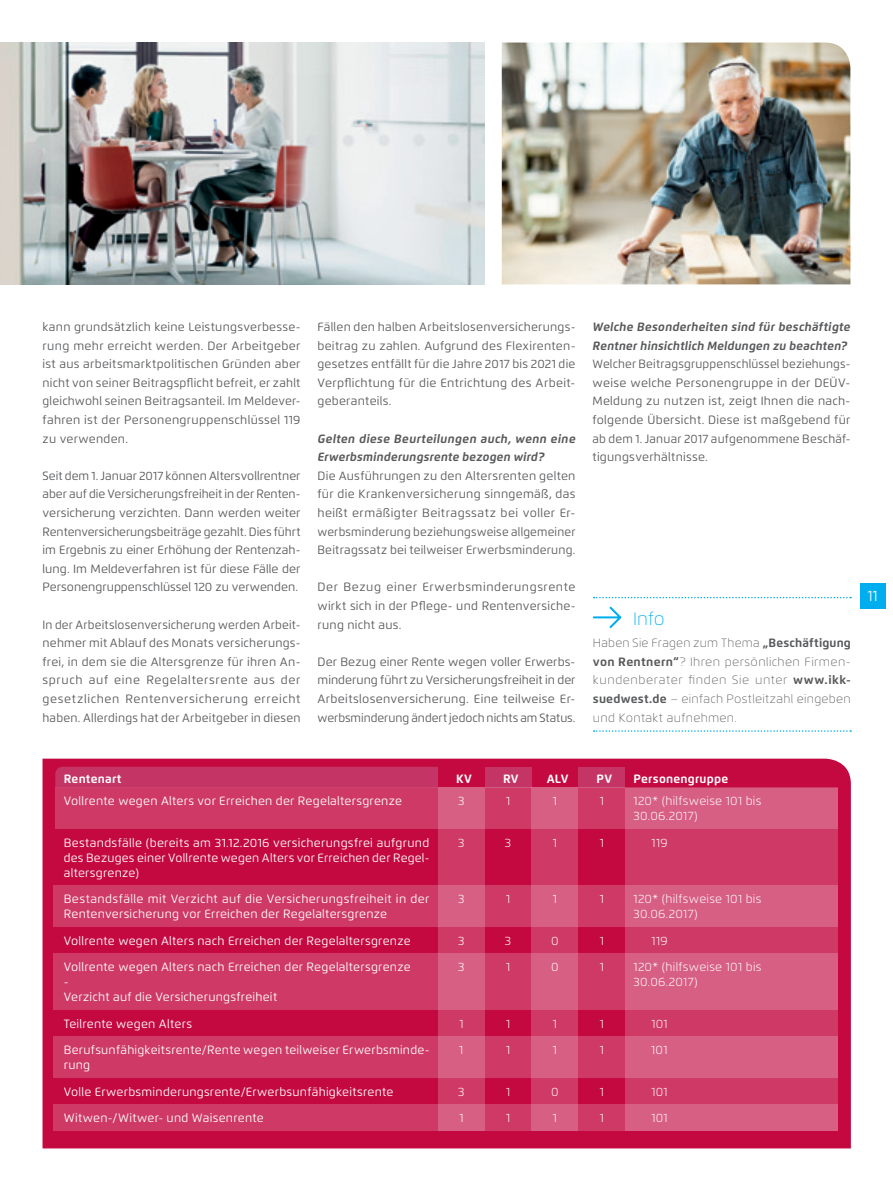
<style>
.page{position:relative;width:893px;height:1191px;background:#fff}
.page>*{position:absolute;margin:0;border:0;box-sizing:border-box;transform-origin:0 0}
.t1{font:100 18px "Flexo";color:#00aeef}
.t2{font:15px "Flexo";color:#fff;scale:.9 1}
.t3{font:12px/18.6px "Flexo";letter-spacing:.02em;color:#57585a;text-align:justify}
.t4{font:12px/15px "Flexo";letter-spacing:.02em;color:#fff}
.t5{font:100 12px/18.6px "Flexo";letter-spacing:.03em;color:#57585a}
.t6{font:300 12px/15px "Flexo";letter-spacing:.025em;color:#fff}
.t7{font:italic 700 12px/18.6px "Flexo";letter-spacing:.02em;color:#57585a}
.t8{font:700 12px "Flexo";letter-spacing:.015em;color:#fff}
.s1{font-weight:700}
</style>
<div class="page">
<div style="left:43px;top:758px;width:808px;height:390px;background:#c40941"></div>
<div style="left:53px;top:885px;width:785px;height:41px;background:#cf3966"></div>
<div style="left:53px;top:953px;width:785px;height:56px;background:#cf3966"></div>
<div style="left:53px;top:1036px;width:785px;height:41px;background:#cf3966"></div>
<div style="left:53px;top:1104px;width:785px;height:26px;background:#cf3966"></div>
<div style="left:55px;top:787px;width:783px;height:41px;background:#cf3966"></div>
<svg style="left:438px;top:787px;width:47px;height:343px;background:#d45078"></svg>
<svg style="left:531px;top:787px;width:47px;height:343px;background:#d45078"></svg>
<svg style="left:625px;top:788px;width:213px;height:342px;background:#d45078"></svg>
<div style="left:55px;top:766px;width:383px;height:21px;background:#c43565"></div>
<div style="left:485px;top:766px;width:46px;height:21px;background:#c43565"></div>
<div style="left:578px;top:766px;width:47px;height:21px;background:#c43565"></div>
<img style="left:0;top:43px;width:485px;height:241px">
<img style="left:502px;top:43px;width:348px;height:241px">
<svg style="left:594px;top:597px;width:257px;height:1px"></svg>
<svg style="left:594px;top:730px;width:257px;height:2px"></svg>
<svg style="left:593px;top:607px;width:28px;height:21px"></svg>
<div style="left:860px;top:583px;width:25px;height:25px;background:#00aeef"></div>
<p class="t3" style="left:43px;top:317px;width:259px">kann grundsätzlich keine Leistungsverbesse&shy;rung mehr erreicht werden. Der Arbeitgeber ist aus arbeitsmarktpolitischen Gründen aber nicht von seiner Beitragspflicht befreit, er zahlt gleichwohl seinen Beitragsanteil. Im Meldever&shy;fahren ist der Personengruppenschlüssel 119 zu verwenden.</p>
<p class="t3" style="left:43px;top:466px;width:259px">Seit dem 1. Januar 2017 können Altersvollrentner aber auf die Versicherungsfreiheit in der Renten&shy;versicherung verzichten. Dann werden weiter Rentenversicherungsbeiträge gezahlt. Dies führt im Ergebnis zu einer Erhöhung der Rentenzah&shy;lung. Im Meldeverfahren ist für diese Fälle der Personengruppenschlüssel 120 zu verwenden.</p>
<p class="t3" style="left:43px;top:615px;width:259px">In der Arbeitslosenversicherung werden Arbeit&shy;nehmer mit Ablauf des Monats versicherungs&shy;frei, in dem sie die Altersgrenze für ihren An&shy;spruch auf eine Regelaltersrente aus der gesetzlichen Rentenversicherung erreicht haben. Allerdings hat der Arbeitgeber in diesen</p>
<p class="t3" style="left:317px;top:317px;width:259px">Fällen den halben Arbeitslosenversicherungs&shy;beitrag zu zahlen. Aufgrund des Flexirenten&shy;gesetzes entfällt für die Jahre 2017 bis 2021 die Verpflichtung für die Entrichtung des Arbeit&shy;geberanteils.</p>
<p class="t7" style="left:317px;top:429px;width:259px">Gelten diese Beurteilungen auch, wenn eine<br>Erwerbsminderungsrente bezogen wird?</p>
<p class="t3" style="left:317px;top:466px;width:259px">Die Ausführungen zu den Altersrenten gelten für die Krankenversicherung sinngemäß, das heißt ermäßigter Beitragssatz bei voller Er&shy;werbsminderung beziehungsweise allgemeiner Beitragssatz bei teilweiser Erwerbsminderung.</p>
<p class="t3" style="left:317px;top:578px;width:259px">Der Bezug einer Erwerbsminderungsrente wirkt sich in der Pflege- und Rentenversiche&shy;rung nicht aus.</p>
<p class="t3" style="left:317px;top:652px;width:259px">Der Bezug einer Rente wegen voller Erwerbs&shy;minderung führt zu Versicherungsfreiheit in der Arbeitslosenversicherung. Eine teilweise Er&shy;werbsminderung ändert jedoch nichts am Status.</p>
<p class="t7" style="left:592px;top:317px;width:259px">Welche Besonderheiten sind für beschäftigte<br>Rentner hinsichtlich Meldungen zu beachten?</p>
<p class="t3" style="left:592px;top:355px;width:259px;text-align:left">Welcher Beitragsgruppenschlüssel beziehungs&shy;weise welche Personengruppe in der DEÜV-- Meldung zu nutzen ist, zeigt Ihnen die nach&shy;folgende Übersicht. Diese ist maßgebend für ab dem 1. Januar 2017 aufgenommene Beschäf&shy;tigungsverhältnisse.</p>
<h1 class="t1" style="left:633px;top:607px;width:33px">Info</h1>
<p class="t5" style="left:593px;top:634px;width:259px">Haben Sie Fragen zum Thema <span class="s1">„Beschäftigung von Rentnern“</span>? Ihren persönlichen Firmen&shy;kundenberater finden Sie unter <span class="s1">www.ikk&shy;suedwest.de</span> – einfach Postleitzahl eingeben und Kontakt aufnehmen.</p>
<p class="t2" style="left:868px;top:586px;width:12px">11</p>
<p class="t8" style="left:64px;top:772px;width:59px">Rentenart</p>
<p class="t8" style="left:456px;top:772px;width:18px">KV</p>
<p class="t8" style="left:503px;top:772px;width:17px">RV</p>
<p class="t8" style="left:547px;top:772px;width:23px">ALV</p>
<p class="t8" style="left:597px;top:772px;width:17px">PV</p>
<p class="t8" style="left:634px;top:772px;width:96px">Personengruppe</p>
<p class="t4" style="left:64px;top:793px;width:340px">Vollrente wegen Alters vor Erreichen der Regelaltersgrenze</p>
<p class="t6" style="left:458px;top:793px;width:8px">3</p>
<p class="t6" style="left:506px;top:793px;width:6px">1</p>
<p class="t6" style="left:553px;top:793px;width:6px">1</p>
<p class="t6" style="left:600px;top:793px;width:6px">1</p>
<p class="t6" style="left:634px;top:793px;width:129px">120* (hilfsweise 101 bis<br>30.06.2017)</p>
<p class="t4" style="left:64px;top:835px;width:367px;text-align:justify">Bestandsfälle (bereits am 31.12.2016 versicherungsfrei aufgrund des Bezuges einer Vollrente wegen Alters vor Erreichen der Regel&shy;altersgrenze)</p>
<p class="t6" style="left:458px;top:835px;width:8px">3</p>
<p class="t6" style="left:505px;top:835px;width:8px">3</p>
<p class="t6" style="left:553px;top:835px;width:6px">1</p>
<p class="t6" style="left:600px;top:835px;width:6px">1</p>
<p class="t6" style="left:651px;top:835px;width:18px">119</p>
<p class="t4" style="left:64px;top:891px;width:367px">Bestandsfälle mit Verzicht auf die Versicherungsfreiheit in der<br>Rentenversicherung vor Erreichen der Regelaltersgrenze</p>
<p class="t6" style="left:458px;top:891px;width:8px">3</p>
<p class="t6" style="left:506px;top:891px;width:6px">1</p>
<p class="t6" style="left:553px;top:891px;width:6px">1</p>
<p class="t6" style="left:600px;top:891px;width:6px">1</p>
<p class="t6" style="left:634px;top:891px;width:129px">120* (hilfsweise 101 bis<br>30.06.2017)</p>
<p class="t4" style="left:64px;top:933px;width:348px">Vollrente wegen Alters nach Erreichen der Regelaltersgrenze</p>
<p class="t6" style="left:458px;top:933px;width:8px">3</p>
<p class="t6" style="left:505px;top:933px;width:8px">3</p>
<p class="t6" style="left:551px;top:933px;width:9px">0</p>
<p class="t6" style="left:600px;top:933px;width:6px">1</p>
<p class="t6" style="left:651px;top:933px;width:18px">119</p>
<p class="t4" style="left:64px;top:959px;width:348px">Vollrente wegen Alters nach Erreichen der Regelaltersgrenze -<br>Verzicht auf die Versicherungsfreiheit</p>
<p class="t6" style="left:458px;top:959px;width:8px">3</p>
<p class="t6" style="left:506px;top:959px;width:6px">1</p>
<p class="t6" style="left:551px;top:959px;width:9px">0</p>
<p class="t6" style="left:600px;top:959px;width:6px">1</p>
<p class="t6" style="left:634px;top:959px;width:129px">120* (hilfsweise 101 bis<br>30.06.2017)</p>
<p class="t4" style="left:64px;top:1016px;width:130px">Teilrente wegen Alters</p>
<p class="t6" style="left:459px;top:1016px;width:6px">1</p>
<p class="t6" style="left:506px;top:1016px;width:6px">1</p>
<p class="t6" style="left:553px;top:1016px;width:6px">1</p>
<p class="t6" style="left:600px;top:1016px;width:6px">1</p>
<p class="t6" style="left:651px;top:1016px;width:18px">101</p>
<p class="t4" style="left:64px;top:1042px;width:367px">Berufsunfähigkeitsrente/Rente wegen teilweiser Erwerbsminde&shy;rung</p>
<p class="t6" style="left:459px;top:1042px;width:6px">1</p>
<p class="t6" style="left:506px;top:1042px;width:6px">1</p>
<p class="t6" style="left:553px;top:1042px;width:6px">1</p>
<p class="t6" style="left:600px;top:1042px;width:6px">1</p>
<p class="t6" style="left:651px;top:1042px;width:18px">101</p>
<p class="t4" style="left:64px;top:1084px;width:331px">Volle Erwerbsminderungsrente/Erwerbsunfähigkeitsrente</p>
<p class="t6" style="left:458px;top:1084px;width:8px">3</p>
<p class="t6" style="left:506px;top:1084px;width:6px">1</p>
<p class="t6" style="left:551px;top:1084px;width:9px">0</p>
<p class="t6" style="left:600px;top:1084px;width:6px">1</p>
<p class="t6" style="left:651px;top:1084px;width:18px">101</p>
<p class="t4" style="left:64px;top:1110px;width:201px">Witwen-/Witwer- und Waisenrente</p>
<p class="t6" style="left:459px;top:1110px;width:6px">1</p>
<p class="t6" style="left:506px;top:1110px;width:6px">1</p>
<p class="t6" style="left:553px;top:1110px;width:6px">1</p>
<p class="t6" style="left:600px;top:1110px;width:6px">1</p>
<p class="t6" style="left:651px;top:1110px;width:18px">101</p>
</div>
